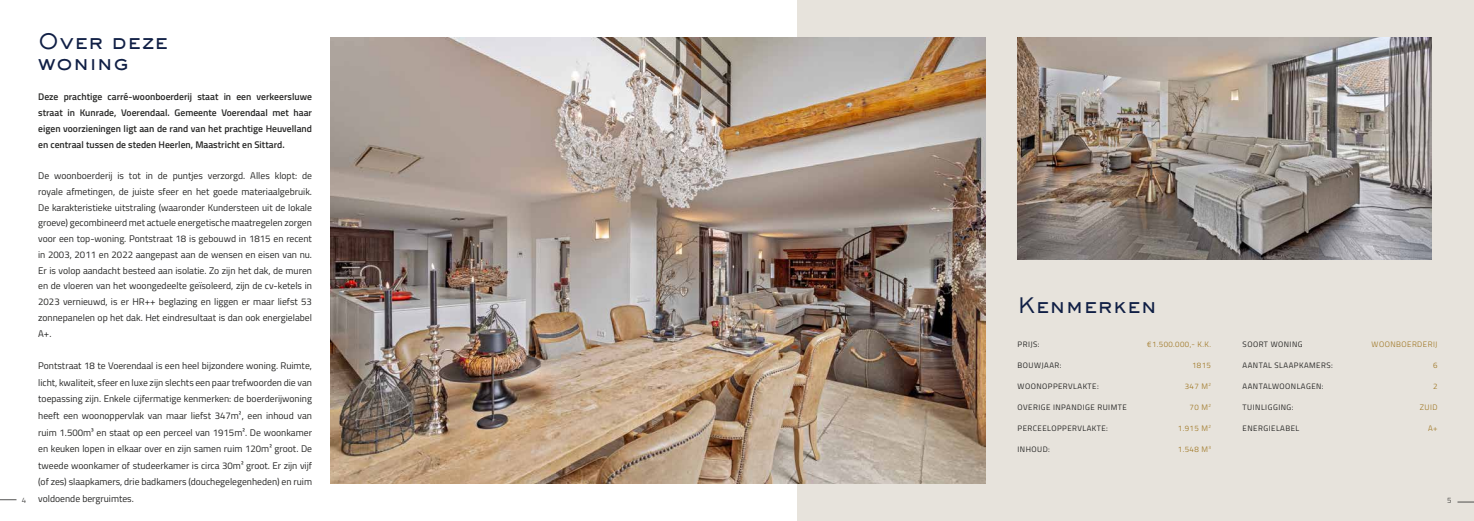
<style>
.page{position:relative;width:1474px;height:521px;background:#fff}
.page>*{position:absolute;margin:0;border:0;box-sizing:border-box;transform-origin:0 0}
.t1{font:500 21px/21px "Sackers Gothic Std";letter-spacing:-.01em;color:#101f45}
.t2{font:9.62px/15.8px "Titillium Web";color:#282827;text-align:justify}
.t3{font:600 9.62px/15.8px "Titillium Web";color:#282827;text-align:justify}
.t4{font:7.88px "Titillium Web";letter-spacing:.06em;color:#282827}
.t5{font:300 7.88px "Titillium Web";letter-spacing:.05em;color:#9b711a}
</style>
<div class="page">
<svg style="left:0;top:499px;width:16px;height:1px"></svg>
<div style="left:797px;top:0;width:676px;height:521px;background:#e7e3dc"></div>
<img style="left:330px;top:37px;width:655px;height:447px">
<img style="left:1017px;top:37px;width:414px;height:222px">
<svg style="left:1457px;top:502px;width:16px;height:1px"></svg>
<p class="t4" style="left:22px;top:494px;width:6px">4</p>
<h1 class="t1" style="left:38px;top:30px;width:131px">Over deze woning</h1>
<p class="t3" style="left:38px;top:89px;width:275px">Deze prachtige carré-woonboerderij staat in een verkeersluwe straat in Kunrade, Voerendaal. Gemeente Voerendaal met haar eigen voorzieningen ligt aan de rand van het prachtige Heuvelland en centraal tussen de steden Heerlen, Maastricht en Sittard.</p>
<p class="t2" style="left:38px;top:167px;width:275px">De woonboerderij is tot in de puntjes verzorgd. Alles klopt: de royale afmetingen, de juiste sfeer en het goede materiaalgebruik.<br>De karakteristieke uitstraling (waaronder Kundersteen uit de lokale groeve) gecombineerd met actuele energetische maatregelen zorgen voor een top-woning. Pontstraat 18 is gebouwd in 1815 en recent in 2003, 2011 en 2022 aangepast aan de wensen en eisen van nu.<br>Er is volop aandacht besteed aan isolatie. Zo zijn het dak, de muren en de vloeren van het woongedeelte geïsoleerd, zijn de cv-ketels in 2023 vernieuwd, is er HR++ beglazing en liggen er maar liefst 53 zonnepanelen op het dak. Het eindresultaat is dan ook energielabel A+.</p>
<p class="t2" style="left:38px;top:357px;width:275px;line-height:16.6px">Pontstraat 18 te Voerendaal is een heel bijzondere woning. Ruimte, licht, kwaliteit, sfeer en luxe zijn slechts een paar trefwoorden die van toepassing zijn. Enkele cijfermatige kenmerken: de boerderijwoning heeft een woonoppervlak van maar liefst 347m², een inhoud van ruim 1.500m³ en staat op een perceel van 1915m². De woonkamer en keuken lopen in elkaar over en zijn samen ruim 120m² groot. De tweede woonkamer of studeerkamer is circa 30m² groot. Er zijn vijf (of zes) slaapkamers, drie badkamers (douchegelegenheden) en ruim voldoende bergruimtes.</p>
<h1 class="t1" style="left:1017px;top:294px;width:141px">Kenmerken</h1>
<p class="t4" style="left:1017px;top:338px;width:23px">PRIJS:</p>
<p class="t4" style="left:1017px;top:359px;width:45px">BOUWJAAR:</p>
<p class="t4" style="left:1017px;top:380px;width:83px">WOONOPPERVLAKTE:</p>
<p class="t4" style="left:1017px;top:401px;width:111px">OVERIGE INPANDIGE RUIMTE</p>
<p class="t4" style="left:1017px;top:422px;width:92px">PERCEELOPPERVLAKTE:</p>
<p class="t4" style="left:1017px;top:443px;width:34px">INHOUD:</p>
<p class="t5" style="left:1147px;top:338px;width:65px">€1.500.000,- K.K.</p>
<p class="t5" style="left:1192px;top:359px;width:20px">1815</p>
<p class="t5" style="left:1184px;top:380px;width:28px">347 M<sup>2</sup></p>
<p class="t5" style="left:1189px;top:401px;width:23px">70 M<sup>2</sup></p>
<p class="t5" style="left:1177px;top:422px;width:34px">1.915 M<sup>2</sup></p>
<p class="t5" style="left:1177px;top:443px;width:34px">1.548 M<sup>3</sup></p>
<p class="t4" style="left:1242px;top:338px;width:62px">SOORT WONING</p>
<p class="t4" style="left:1242px;top:359px;width:92px">AANTAL SLAAPKAMERS:</p>
<p class="t4" style="left:1242px;top:380px;width:82px">AANTALWOONLAGEN:</p>
<p class="t4" style="left:1242px;top:401px;width:52px">TUINLIGGING:</p>
<p class="t4" style="left:1242px;top:422px;width:58px">ENERGIELABEL</p>
<p class="t5" style="left:1371px;top:338px;width:67px">WOONBOERDERIJ</p>
<p class="t5" style="left:1433px;top:359px;width:6px">6</p>
<p class="t5" style="left:1433px;top:380px;width:6px">2</p>
<p class="t5" style="left:1419px;top:401px;width:19px">ZUID</p>
<p class="t5" style="left:1427px;top:422px;width:11px">A+</p>
<p class="t4" style="left:1446px;top:494px;width:6px">5</p>
</div>
